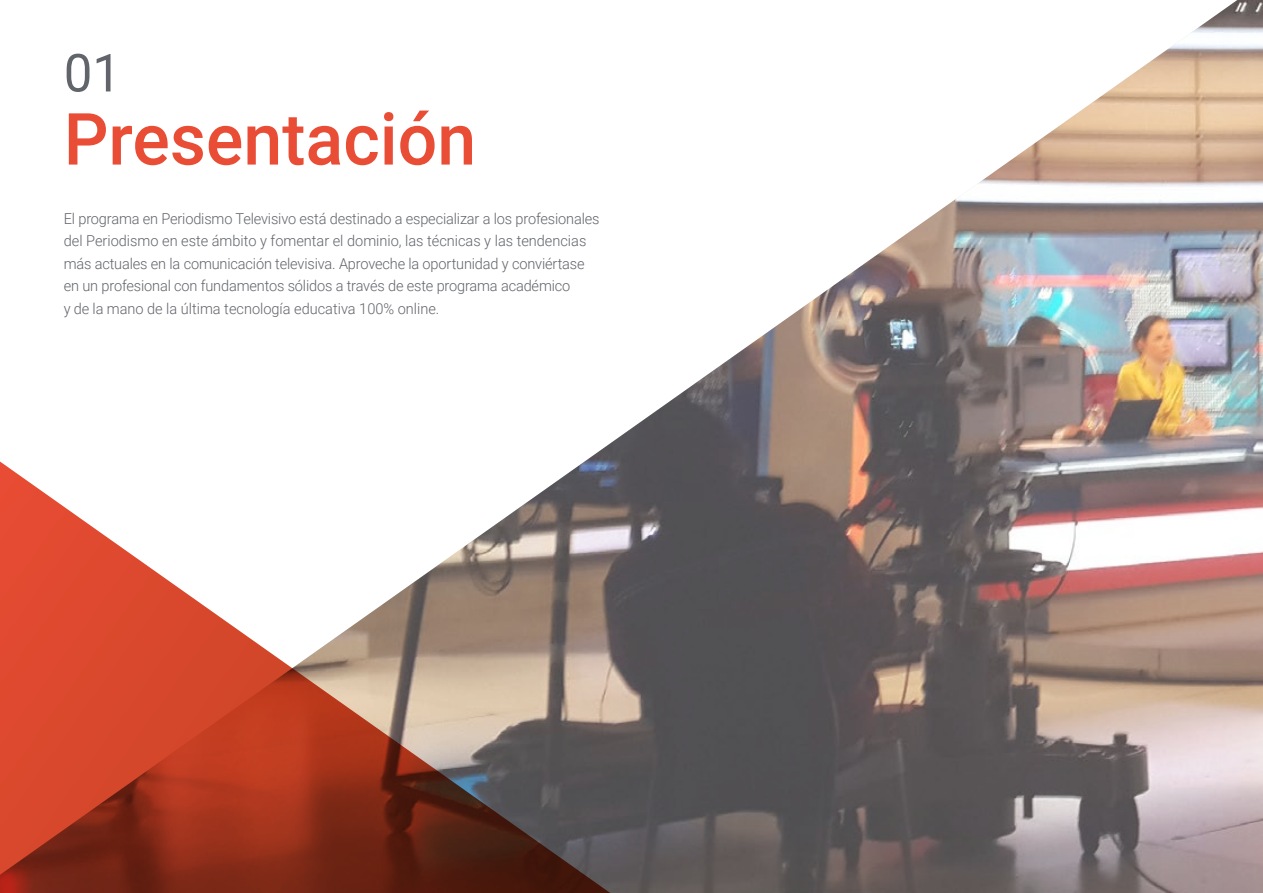
<style>
.page{position:relative;width:1263px;height:893px;background:#fff}
.page>*{position:absolute;margin:0;border:0;box-sizing:border-box;transform-origin:0 0}
.t1{font:500 72px "Roboto";color:#e94d35}
.t2{font:52.5px "Roboto";color:#61646a}
.t3{font:300 15px/22.5px "Roboto";letter-spacing:-.01em;color:#61646a}
</style>
<div class="page">
<img style="left:606px;top:0;width:657px;height:893px">
<svg style="left:0;top:446px;width:640px;height:447px"></svg>
<h2 class="t2" style="left:64px;top:36px;width:59px">01</h2>
<h1 class="t1" style="left:64px;top:89px;width:414px">Presentación</h1>
<p class="t3" style="left:64px;top:207px;width:537px">El programa en Periodismo Televisivo está destinado a especializar a los profesionales del Periodismo en este ámbito y fomentar el dominio, las técnicas y las tendencias más actuales en la comunicación televisiva. Aproveche la oportunidad y conviértase en un profesional con fundamentos sólidos a través de este programa académico<br>y de la mano de la última tecnología educativa 100% online.</p>
</div>
